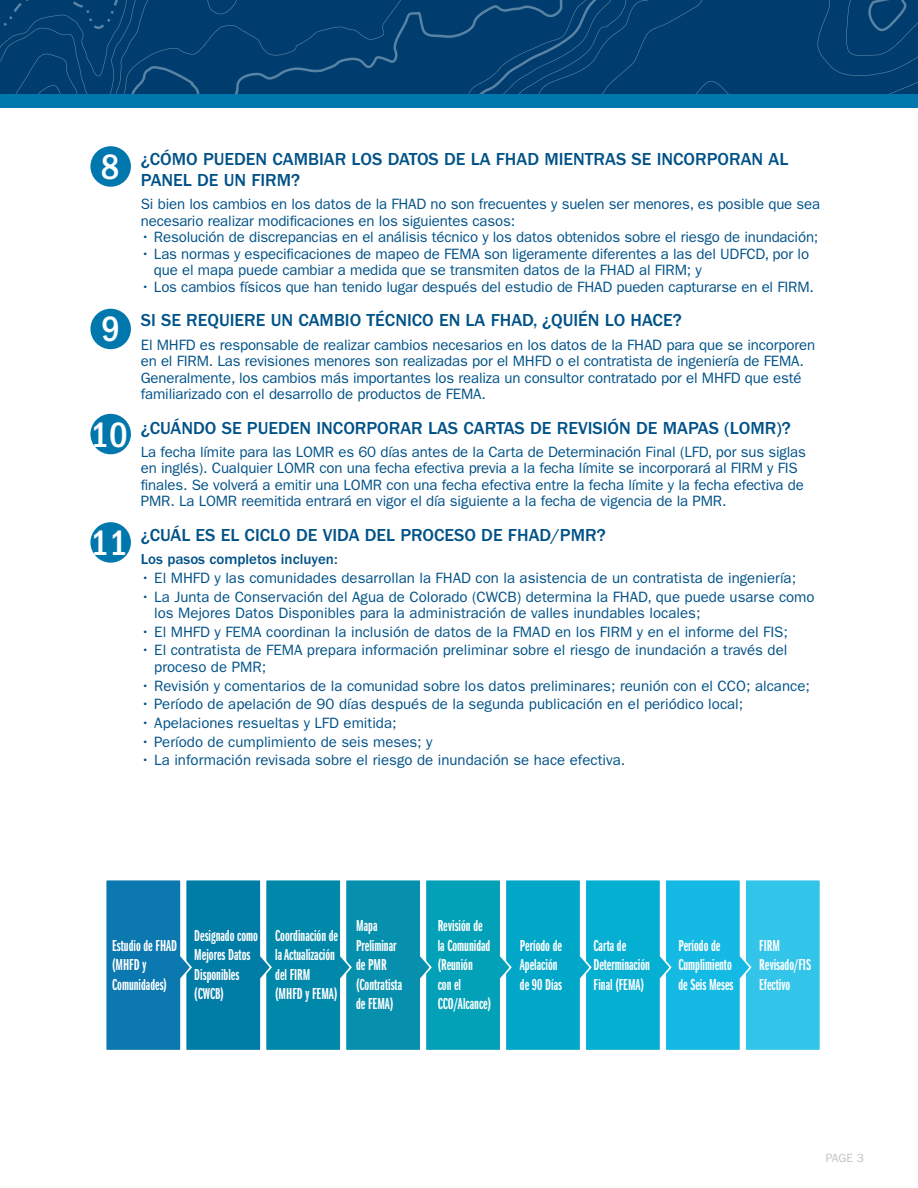
<style>
.page{position:relative;width:918px;height:1188px;background:#fff}
.page>*{position:absolute;margin:0;border:0;box-sizing:border-box;transform-origin:0 0}
.t1{font:500 condensed 36.45px "ITC Franklin Gothic Std";color:#fff}
.t2{font:500 18px/21px "ITC Franklin Gothic Std";color:#005288}
.t3{font:16.5px/19.5px "ITC Franklin Gothic Std Dm X Cp";color:#fff}
.t4{font:15px/16.5px "ITC Franklin Gothic Std";letter-spacing:-.01em;color:#005288}
.t5{font:500 15px "ITC Franklin Gothic Std";color:#005288}
.t6{font:12px "ITC Franklin Gothic Std";color:#c0c2c4}
</style>
<div class="page">
<div style="left:0;top:0;width:918px;height:94px;background:#003c6e"></div>
<div style="left:0;top:94px;width:918px;height:14px;background:#0078ae"></div>
<div style="left:90px;top:309px;width:41px;height:40px;background:#0078ae;border-radius:50%"></div>
<div style="left:90px;top:414px;width:41px;height:40px;background:#0078ae;border-radius:50%"></div>
<div style="left:90px;top:522px;width:41px;height:41px;background:#0078ae;border-radius:50%"></div>
<div style="left:744px;top:879px;width:77px;height:172px;background:#33c4ea;border:2px solid #fff"></div>
<svg style="left:106px;top:879px;width:647px;height:172px;background:#1ba0c2"></svg>
<div style="left:90px;top:146px;width:41px;height:41px;background:#0078ae;border-radius:50%"></div>
<h1 class="t1" style="left:101px;top:146px;width:20px">8</h1>
<h1 class="t1" style="left:101px;top:309px;width:20px">9</h1>
<h1 class="t1" style="left:90px;top:414px;width:39px">10</h1>
<h1 class="t1" style="left:90px;top:522px;width:39px">11</h1>
<p class="t2" style="left:141px;top:149px;width:649px">¿CÓMO PUEDEN CAMBIAR LOS DATOS DE LA FHAD MIENTRAS SE INCORPORAN AL<br>PANEL DE UN FIRM?</p>
<p class="t4" style="left:141px;top:196px;width:681px">Si bien los cambios en los datos de la FHAD no son frecuentes y suelen ser menores, es posible que sea necesario realizar modificaciones en los siguientes casos:</p>
<p class="t4" style="left:141px;top:229px;width:679px">• Resolución de discrepancias en el análisis técnico y los datos obtenidos sobre el riesgo de inundación;</p>
<p class="t4" style="left:154px;top:246px;width:657px;text-indent:-13px">• Las normas y especificaciones de mapeo de FEMA son ligeramente diferentes a las del UDFCD, por lo que el mapa puede cambiar a medida que se transmiten datos de la FHAD al FIRM; y</p>
<p class="t4" style="left:141px;top:279px;width:675px">• Los cambios físicos que han tenido lugar después del estudio de FHAD pueden capturarse en el FIRM.</p>
<p class="t2" style="left:141px;top:310px;width:542px">SI SE REQUIERE UN CAMBIO TÉCNICO EN LA FHAD, ¿QUIÉN LO HACE?</p>
<p class="t4" style="left:141px;top:336px;width:676px">El MHFD es responsable de realizar cambios necesarios en los datos de la FHAD para que se incorporen en el FIRM. Las revisiones menores son realizadas por el MHFD o el contratista de ingeniería de FEMA.<br>Generalmente, los cambios más importantes los realiza un consultor contratado por el MHFD que esté familiarizado con el desarrollo de productos de FEMA.</p>
<p class="t2" style="left:141px;top:417px;width:652px">¿CUÁNDO SE PUEDEN INCORPORAR LAS CARTAS DE REVISIÓN DE MAPAS (LOMR)?</p>
<p class="t4" style="left:141px;top:444px;width:667px">La fecha límite para las LOMR es 60 días antes de la Carta de Determinación Final (LFD, por sus siglas en inglés). Cualquier LOMR con una fecha efectiva previa a la fecha límite se incorporará al FIRM y FIS finales. Se volverá a emitir una LOMR con una fecha efectiva entre la fecha límite y la fecha efectiva de PMR. La LOMR reemitida entrará en vigor el día siguiente a la fecha de vigencia de la PMR.</p>
<p class="t2" style="left:141px;top:525px;width:466px">¿CUÁL ES EL CICLO DE VIDA DEL PROCESO DE FHAD/PMR?</p>
<p class="t5" style="left:141px;top:551px;width:198px">Los pasos completos incluyen:</p>
<p class="t4" style="left:141px;top:570px;width:657px">• El MHFD y las comunidades desarrollan la FHAD con la asistencia de un contratista de ingeniería;</p>
<p class="t4" style="left:154px;top:588px;width:662px;text-indent:-14px">• La Junta de Conservación del Agua de Colorado (CWCB) determina la FHAD, que puede usarse como los Mejores Datos Disponibles para la administración de valles inundables locales;</p>
<p class="t4" style="left:141px;top:623px;width:649px">• El MHFD y FEMA coordinan la inclusión de datos de la FMAD en los FIRM y en el informe del FIS;</p>
<p class="t4" style="left:154px;top:642px;width:635px;text-indent:-14px">• El contratista de FEMA prepara información preliminar sobre el riesgo de inundación a través del proceso de PMR;</p>
<p class="t4" style="left:141px;top:677px;width:671px">• Revisión y comentarios de la comunidad sobre los datos preliminares; reunión con el CCO; alcance;</p>
<p class="t4" style="left:141px;top:696px;width:604px">• Período de apelación de 90 días después de la segunda publicación en el periódico local;</p>
<p class="t4" style="left:141px;top:715px;width:257px">• Apelaciones resueltas y LFD emitida;</p>
<p class="t4" style="left:141px;top:733px;width:293px">• Período de cumplimiento de seis meses; y</p>
<p class="t4" style="left:141px;top:752px;width:486px">• La información revisada sobre el riesgo de inundación se hace efectiva.</p>
<p class="t3" style="left:112px;top:936px;width:66px">Estudio de FHAD (MHFD y<br>Comunidades)</p>
<p class="t3" style="left:194px;top:926px;width:65px">Designado como<br>Mejores Datos<br>Disponibles (CWCB)</p>
<p class="t3" style="left:275px;top:926px;width:64px">Coordinación de la Actualización del FIRM (MHFD y FEMA)</p>
<p class="t3" style="left:356px;top:916px;width:48px">Mapa<br>Preliminar de PMR (Contratista de FEMA)</p>
<p class="t3" style="left:438px;top:916px;width:55px">Revisión de la Comunidad (Reunión<br>con el<br>CCO/Alcance)</p>
<p class="t3" style="left:520px;top:936px;width:44px">Período de<br>Apelación de 90 Días</p>
<p class="t3" style="left:593px;top:936px;width:58px">Carta de<br>Determinación<br>Final (FEMA)</p>
<p class="t3" style="left:678px;top:936px;width:57px">Período de<br>Cumplimiento de Seis Meses</p>
<p class="t3" style="left:759px;top:936px;width:53px">FIRM<br>Revisado/FIS<br>Efectivo</p>
<p class="t6" style="left:826px;top:1151px;width:40px">PAGE 3</p>
</div>
